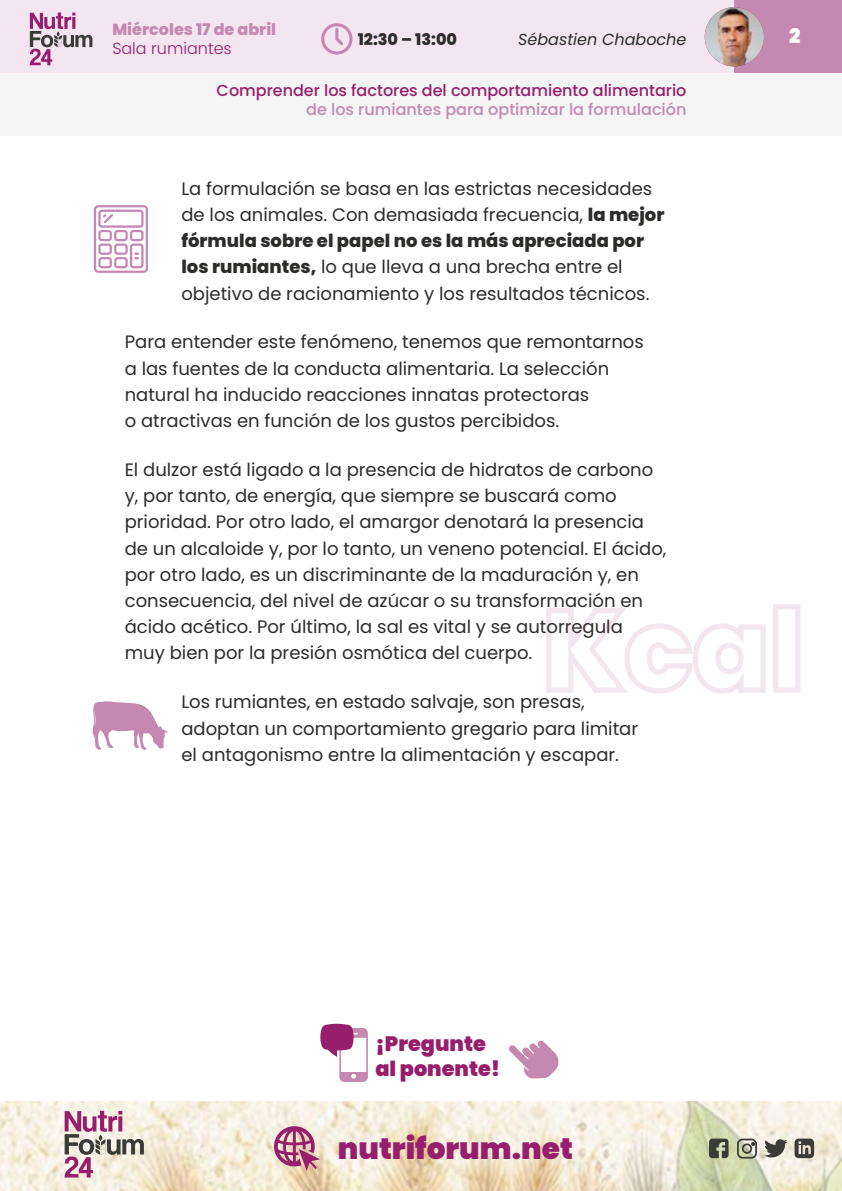
<style>
.page{position:relative;width:842px;height:1191px;background:#fff}
.page>*{position:absolute;margin:0;border:0;box-sizing:border-box;transform-origin:0 0}
.t1{font:900 29.6px "Poppins";color:#961e6d}
.t2{font:900 20.8px/25px "Poppins";color:#961e6d}
.t3{font:900 20px "Poppins";color:#fff}
._01_Texto{font:18px/26.2px "Poppins";color:#2c2c2b}
.t4{font:500 16px "Poppins";color:#961e6d}
.t5{font:500 16px "Poppins";color:#c588b1}
.t6{font:800 16px "Poppins";color:#c588b1}
.t7{font:italic 16px "Poppins";color:#2c2c2b}
.t8{font:300 16px "Poppins";color:#961e6d}
.t9{font:800 16px "Poppins";color:#2c2c2b}
.s1{font-weight:800}
</style>
<div class="page">
<svg style="left:546px;top:604px;width:255px;height:90px"></svg>
<svg style="left:94px;top:205px;width:54px;height:68px"></svg>
<svg style="left:92px;top:701px;width:76px;height:48px"></svg>
<div style="left:0;top:45px;width:842px;height:90px;background:#f5f5f5"></div>
<img style="left:0;top:1101px;width:842px;height:90px">
<div style="left:0;top:0;width:842px;height:72px;background:#f3e6f0"></div>
<div style="left:734px;top:0;width:108px;height:72px;background:#c588b1"></div>
<svg style="left:321px;top:23px;width:32px;height:32px"></svg>
<img style="left:705px;top:7px;width:59px;height:59px;border-radius:30px">
<svg style="left:709px;top:1138px;width:19px;height:20px"></svg>
<svg style="left:737px;top:1138px;width:20px;height:20px"></svg>
<svg style="left:764px;top:1139px;width:23px;height:18px"></svg>
<svg style="left:794px;top:1138px;width:20px;height:20px"></svg>
<svg style="left:274px;top:1126px;width:46px;height:45px;background:#c6899e"></svg>
<svg style="left:320px;top:1023px;width:48px;height:59px"></svg>
<svg style="left:508px;top:1040px;width:51px;height:38px"></svg>
<svg style="left:30px;top:13px;width:62px;height:52px"></svg>
<svg style="left:65px;top:1110px;width:79px;height:67px;background:#ccb2b6"></svg>
<p class="t6" style="left:112px;top:21px;width:165px">Miércoles 17 de abril</p>
<p class="t8" style="left:112px;top:39px;width:121px">Sala rumiantes</p>
<p class="t9" style="left:358px;top:30px;width:101px">12:30 – 13:00</p>
<p class="t7" style="left:518px;top:30px;width:170px">Sébastien Chaboche</p>
<p class="t3" style="left:789px;top:24px;width:13px">2</p>
<p class="t4" style="left:217px;top:81px;width:471px">Comprender los factores del comportamiento alimentario</p>
<p class="t5" style="left:306px;top:100px;width:382px">de los rumiantes para optimizar la formulación</p>
<p class="_01_Texto" style="left:181px;top:175px;width:484px">La formulación se basa en las estrictas necesidades de los animales. Con demasiada frecuencia, <span class="s1">la mejor fórmula sobre el papel no es la más apreciada por los rumiantes,</span> lo que lleva a una brecha entre el objetivo de racionamiento y los resultados técnicos.</p>
<p class="_01_Texto" style="left:125px;top:329px;width:520px">Para entender este fenómeno, tenemos que remontarnos a las fuentes de la conducta alimentaria. La selección natural ha inducido reacciones innatas protectoras<br>o atractivas en función de los gustos percibidos.</p>
<p class="_01_Texto" style="left:125px;top:456px;width:543px">El dulzor está ligado a la presencia de hidratos de carbono y, por tanto, de energía, que siempre se buscará como prioridad. Por otro lado, el amargor denotará la presencia de un alcaloide y, por lo tanto, un veneno potencial. El ácido, por otro lado, es un discriminante de la maduración y, en consecuencia, del nivel de azúcar o su transformación en ácido acético. Por último, la sal es vital y se autorregula muy bien por la presión osmótica del cuerpo.</p>
<p class="_01_Texto" style="left:181px;top:689px;width:458px">Los rumiantes, en estado salvaje, son presas, adoptan un comportamiento gregario para limitar el antagonismo entre la alimentación y escapar.</p>
<p class="t2" style="left:375px;top:1031px;width:126px">¡Pregunte al ponente!</p>
<h1 class="t1" style="left:338px;top:1131px;width:237px">nutriforum.net</h1>
</div>
